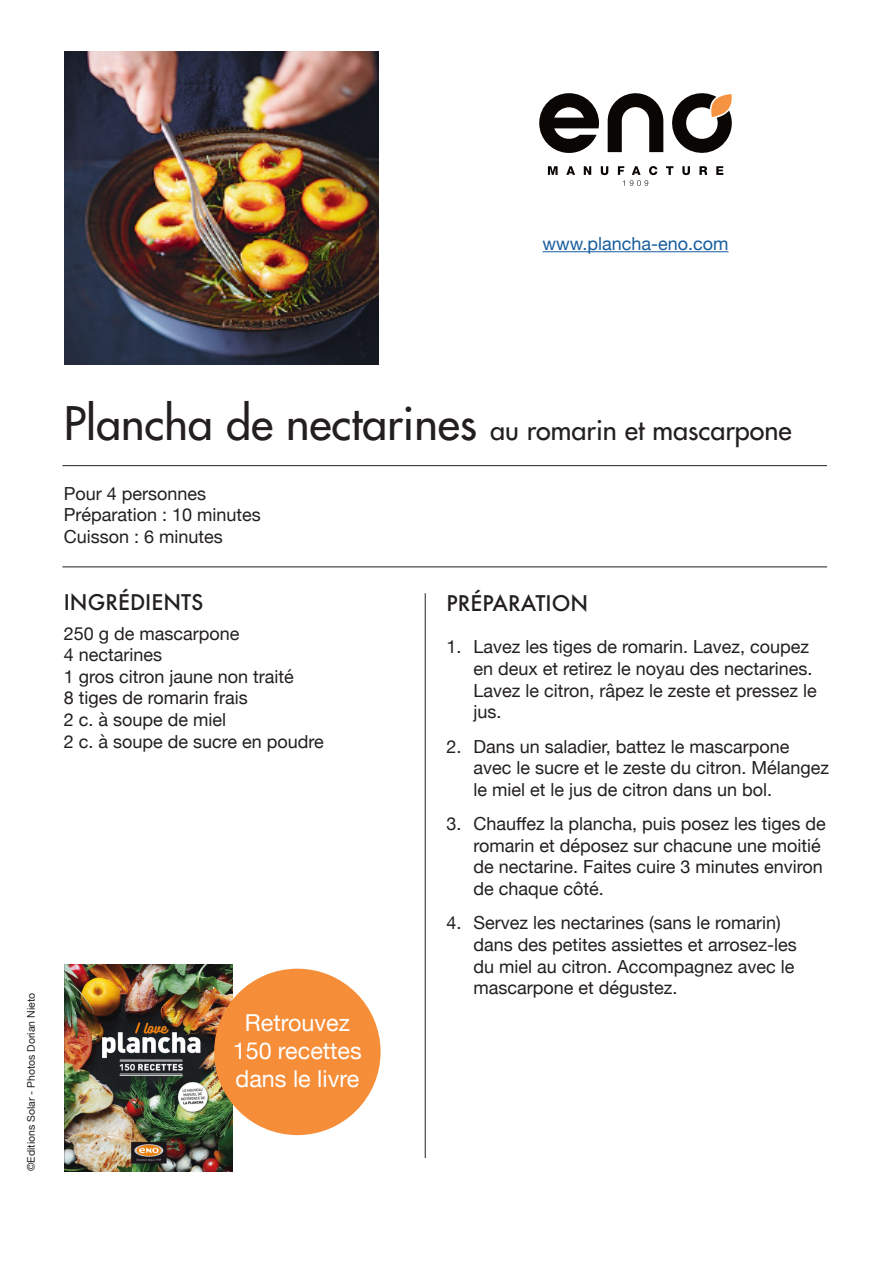
<style>
.page{position:relative;width:893px;height:1263px;background:#fff}
.page>*{position:absolute;margin:0;border:0;box-sizing:border-box;transform-origin:0 0}
.t1{font:27px "Futura";color:#231f20}
.t2{font:23.4px "Helvetica Neue";color:#fff}
.t3{font:500 21px "Futura";color:#231f20}
.t4{font:18px/21.6px "Helvetica Neue";color:#231f20}
.t5{font:18px "Helvetica Neue";color:#175d9e}
.t6{font:10.5px "Helvetica Neue";color:#231f20}
.s1{font-size:45px}
</style>
<div class="page">
<svg style="left:548px;top:166px;width:10px;height:9px"></svg>
<svg style="left:566px;top:166px;width:9px;height:9px"></svg>
<svg style="left:584px;top:166px;width:7px;height:9px"></svg>
<svg style="left:601px;top:166px;width:7px;height:9px"></svg>
<svg style="left:666px;top:166px;width:7px;height:9px"></svg>
<svg style="left:682px;top:166px;width:8px;height:9px"></svg>
<svg style="left:699px;top:166px;width:8px;height:9px"></svg>
<svg style="left:716px;top:166px;width:7px;height:9px"></svg>
<svg style="left:618px;top:166px;width:39px;height:20px"></svg>
<svg style="left:539px;top:93px;width:60px;height:60px"></svg>
<svg style="left:608px;top:93px;width:124px;height:60px"></svg>
<img style="left:64px;top:964px;width:168px;height:207px">
<div style="left:214px;top:969px;width:167px;height:166px;background:#f68d38;border-radius:50%"></div>
<img style="left:65px;top:51px;width:313px;height:314px">
<hr style="left:62px;top:465px;width:765px;height:1px;background:#231f20">
<hr style="left:62px;top:566px;width:765px;height:1px;background:#231f20">
<hr style="left:425px;top:593px;width:1px;height:565px;background:#231f20">
<hr style="left:542px;top:251px;width:186px;height:1px;background:#175d9e">
<p class="t5" style="left:542px;top:231px;width:187px">www.plancha-eno.com</p>
<p class="t6" style="left:23px;top:1171px;width:179px;rotate:-90deg">©Editions Solar - Photos Dorian Nieto</p>
<p class="t1" style="left:64px;top:413px;width:729px"><span class="s1">Plancha de nectarines</span> au romarin et mascarpone</p>
<p class="t4" style="left:64px;top:483px;width:144px">Pour 4 personnes</p>
<p class="t4" style="left:64px;top:505px;width:199px">Préparation : 10 minutes</p>
<p class="t4" style="left:64px;top:527px;width:161px">Cuisson : 6 minutes</p>
<p class="t3" style="left:64px;top:587px;width:141px">INGRÉDIENTS</p>
<p class="t4" style="left:64px;top:623px;width:177px">250 g de mascarpone</p>
<p class="t4" style="left:64px;top:645px;width:100px">4 nectarines</p>
<p class="t4" style="left:64px;top:667px;width:232px">1 gros citron jaune non traité</p>
<p class="t4" style="left:64px;top:688px;width:186px">8 tiges de romarin frais</p>
<p class="t4" style="left:64px;top:710px;width:164px">2 c. à soupe de miel</p>
<p class="t4" style="left:64px;top:731px;width:262px">2 c. à soupe de sucre en poudre</p>
<p class="t2" style="left:245px;top:1006px;width:107px">Retrouvez</p>
<p class="t2" style="left:233px;top:1034px;width:131px">150 recettes</p>
<p class="t2" style="left:235px;top:1062px;width:125px">dans le livre</p>
<p class="t3" style="left:446px;top:588px;width:143px">PRÉPARATION</p>
<p class="t4" style="left:473px;top:637px;width:345px;text-indent:-27px">1. Lavez les tiges de romarin. Lavez, coupez en deux et retirez le noyau des nectarines.<br>Lavez le citron, râpez le zeste et pressez le jus.</p>
<p class="t4" style="left:473px;top:736px;width:357px;text-indent:-27px">2. Dans un saladier, battez le mascarpone avec le sucre et le zeste du citron. Mélangez le miel et le jus de citron dans un bol.</p>
<p class="t4" style="left:473px;top:814px;width:354px;text-indent:-27px">3. Chauffez la plancha, puis posez les tiges de romarin et déposez sur chacune une moitié de nectarine. Faites cuire 3 minutes environ de chaque côté.</p>
<p class="t4" style="left:473px;top:913px;width:325px;text-indent:-27px">4. Servez les nectarines (sans le romarin) dans des petites assiettes et arrosez-les du miel au citron. Accompagnez avec le mascarpone et dégustez.</p>
</div>
